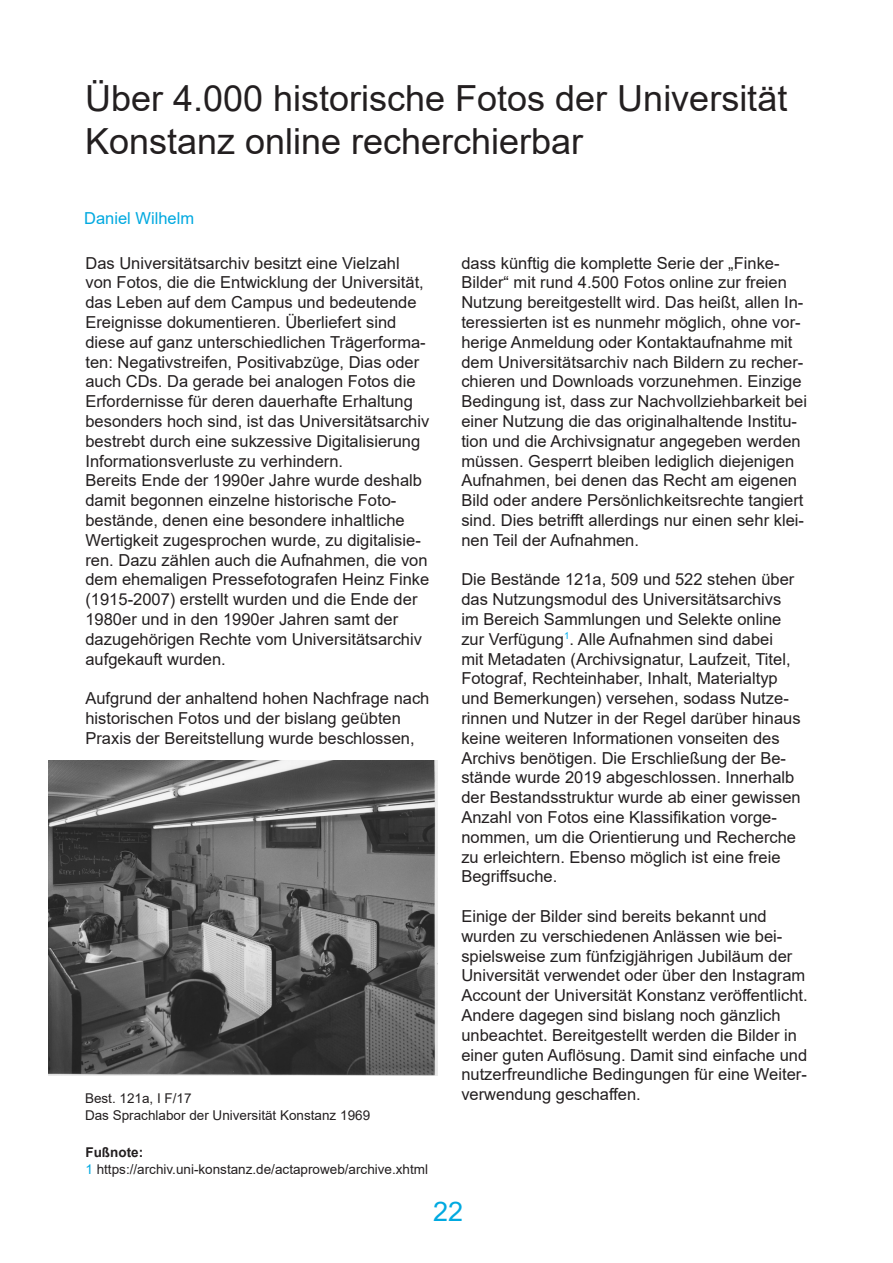
<style>
.page{position:relative;width:893px;height:1263px;background:#fff}
.page>*{position:absolute;margin:0;border:0;box-sizing:border-box;transform-origin:0 0}
.t1{font:36px/43.2px "Arial";color:#231f20}
.t2{font:27px "Arial";color:#00a9e0}
.t3{font:16.5px/19.8px "Arial";color:#231f20}
.t4{font:16.5px "Arial";color:#00a9e0}
.t5{font:13.5px "Arial";color:#231f20}
.t6{font:700 13.5px "Arial";color:#231f20}
.s1{color:#00a9e0}
</style>
<div class="page">
<img style="left:49px;top:761px;width:388px;height:314px">
<p class="t1" style="left:85px;top:77px;width:704px">Über 4.000 historische Fotos der Universität<br>Konstanz online recherchierbar</p>
<p class="t4" style="left:84px;top:207px;width:112px">Daniel Wilhelm</p>
<p class="t3" style="left:85px;top:253px;width:345px">Das Universitätsarchiv besitzt eine Vielzahl von Fotos, die die Entwicklung der Universität, das Leben auf dem Campus und bedeutende Ereignisse dokumentieren. Überliefert sind diese auf ganz unterschiedlichen Trägerforma&shy;ten: Negativstreifen, Positivabzüge, Dias oder auch CDs. Da gerade bei analogen Fotos die Erfordernisse für deren dauerhafte Erhaltung besonders hoch sind, ist das Universitätsarchiv bestrebt durch eine sukzessive Digitalisierung Informationsverluste zu verhindern.</p>
<p class="t3" style="left:85px;top:471px;width:345px">Bereits Ende der 1990er Jahre wurde deshalb damit begonnen einzelne historische Foto&shy;bestände, denen eine besondere inhaltliche Wertigkeit zugesprochen wurde, zu digitalisie&shy;ren. Dazu zählen auch die Aufnahmen, die von dem ehemaligen Pressefotografen Heinz Finke (1915-2007) erstellt wurden und die Ende der 1980er und in den 1990er Jahren samt der dazugehörigen Rechte vom Universitätsarchiv aufgekauft wurden.</p>
<p class="t3" style="left:85px;top:688px;width:345px">Aufgrund der anhaltend hohen Nachfrage nach historischen Fotos und der bislang geübten<br>Praxis der Bereitstellung wurde beschlossen,</p>
<p class="t5" style="left:85px;top:1089px;width:108px">Best. 121a, I F/17</p>
<p class="t5" style="left:85px;top:1105px;width:287px">Das Sprachlabor der Universität Konstanz 1969</p>
<p class="t6" style="left:85px;top:1143px;width:59px">Fußnote:</p>
<p class="t5" style="left:85px;top:1159px;width:344px"><span class="s1">1</span> https://archiv.uni-konstanz.de/actaproweb/archive.xhtml</p>
<p class="t3" style="left:461px;top:253px;width:347px">dass künftig die komplette Serie der „Finke-Bilder“ mit rund 4.500 Fotos online zur freien Nutzung bereitgestellt wird. Das heißt, allen In&shy;teressierten ist es nunmehr möglich, ohne vor&shy;herige Anmeldung oder Kontaktaufnahme mit dem Universitätsarchiv nach Bildern zu recher&shy;chieren und Downloads vorzunehmen. Einzige Bedingung ist, dass zur Nachvollziehbarkeit bei einer Nutzung die das originalhaltende Institu&shy;tion und die Archivsignatur angegeben werden müssen. Gesperrt bleiben lediglich diejenigen Aufnahmen, bei denen das Recht am eigenen Bild oder andere Persönlichkeitsrechte tangiert sind. Dies betrifft allerdings nur einen sehr klei&shy;nen Teil der Aufnahmen.</p>
<p class="t3" style="left:461px;top:570px;width:341px">Die Bestände 121a, 509 und 522 stehen über das Nutzungsmodul des Universitätsarchivs im Bereich Sammlungen und Selekte online zur Verfügung<sup>1</sup>. Alle Aufnahmen sind dabei<br>mit Metadaten (Archivsignatur, Laufzeit, Titel, Fotograf, Rechteinhaber, Inhalt, Materialtyp und Bemerkungen) versehen, sodass Nutze&shy;rinnen und Nutzer in der Regel darüber hinaus keine weiteren Informationen vonseiten des Archivs benötigen. Die Erschließung der Be&shy;stände wurde 2019 abgeschlossen. Innerhalb der Bestandsstruktur wurde ab einer gewissen Anzahl von Fotos eine Klassifikation vorge&shy;nommen, um die Orientierung und Recherche zu erleichtern. Ebenso möglich ist eine freie Begriffsuche.</p>
<p class="t3" style="left:461px;top:906px;width:348px">Einige der Bilder sind bereits bekannt und wurden zu verschiedenen Anlässen wie bei&shy;spielsweise zum fünfzigjährigen Jubiläum der Universität verwendet oder über den Instagram Account der Universität Konstanz veröffentlicht.<br>Andere dagegen sind bislang noch gänzlich unbeachtet. Bereitgestellt werden die Bilder in einer guten Auflösung. Damit sind einfache und nutzerfreundliche Bedingungen für eine Weiter&shy;verwendung geschaffen.</p>
<h2 class="t2" style="left:433px;top:1192px;width:32px">22</h2>
</div>
